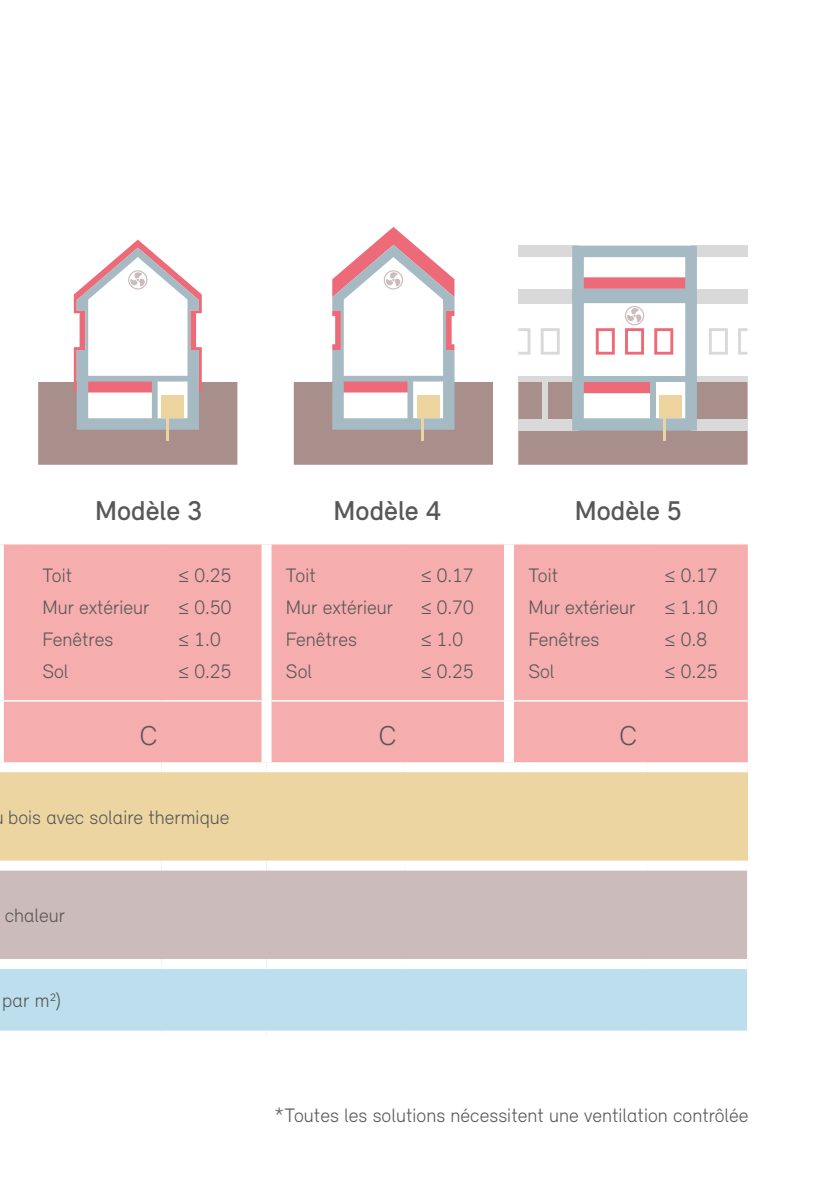
<style>
.page{position:relative;width:828px;height:1191px;background:#fff}
.page>*{position:absolute;margin:0;border:0;box-sizing:border-box;transform-origin:0 0}
.t1{font:500 28px "Relevant";color:#575756}
.t2{font:300 28px "Relevant";color:#575756}
.t3{font:300 20px/32px "Relevant";color:#575756}
.t4{font:300 20px "Relevant";color:#585756}
</style>
<div class="page">
<div style="left:4px;top:544px;width:744px;height:218px;background:#f5adad"></div>
<div style="left:0;top:767px;width:748px;height:98px;background:#edd5a1"></div>
<div style="left:0;top:865px;width:748px;height:99px;background:#cbbbba"></div>
<div style="left:0;top:964px;width:748px;height:71px;background:#bddfed"></div>
<div style="left:0;top:762px;width:31px;height:10px;background:#fff"></div>
<div style="left:31px;top:762px;width:131px;height:10px;background:#fff"></div>
<div style="left:162px;top:762px;width:104px;height:10px;background:#fff"></div>
<div style="left:266px;top:762px;width:138px;height:10px;background:#fff"></div>
<div style="left:404px;top:762px;width:105px;height:10px;background:#fff"></div>
<div style="left:509px;top:762px;width:139px;height:10px;background:#fff"></div>
<div style="left:648px;top:762px;width:100px;height:10px;background:#fff"></div>
<div style="left:0;top:860px;width:31px;height:10px;background:#fff"></div>
<div style="left:31px;top:860px;width:131px;height:10px;background:#fff"></div>
<div style="left:162px;top:860px;width:104px;height:10px;background:#fff"></div>
<div style="left:266px;top:860px;width:138px;height:10px;background:#fff"></div>
<div style="left:404px;top:860px;width:105px;height:10px;background:#fff"></div>
<div style="left:509px;top:860px;width:139px;height:10px;background:#fff"></div>
<div style="left:648px;top:860px;width:100px;height:10px;background:#fff"></div>
<svg style="left:4px;top:700px;width:27px;height:1px"></svg>
<hr style="left:31px;top:700px;width:131px;height:1px;background:#fff">
<hr style="left:162px;top:700px;width:99px;height:1px;background:#fff">
<hr style="left:271px;top:700px;width:133px;height:1px;background:#fff">
<hr style="left:404px;top:700px;width:100px;height:1px;background:#fff">
<hr style="left:514px;top:700px;width:134px;height:1px;background:#fff">
<hr style="left:648px;top:700px;width:100px;height:1px;background:#fff">
<hr style="left:747px;top:870px;width:1px;height:94px;background:#fff">
<hr style="left:747px;top:964px;width:1px;height:66px;background:#fff">
<div style="left:504px;top:544px;width:10px;height:157px;background:#fff"></div>
<div style="left:504px;top:701px;width:10px;height:61px;background:#fff"></div>
<div style="left:0;top:959px;width:31px;height:10px;background:#fff"></div>
<div style="left:31px;top:959px;width:131px;height:10px;background:#fff"></div>
<div style="left:162px;top:959px;width:104px;height:10px;background:#fff"></div>
<div style="left:266px;top:959px;width:138px;height:10px;background:#fff"></div>
<div style="left:404px;top:959px;width:105px;height:10px;background:#fff"></div>
<div style="left:509px;top:959px;width:139px;height:10px;background:#fff"></div>
<div style="left:648px;top:959px;width:99px;height:10px;background:#fff"></div>
<div style="left:0;top:1030px;width:31px;height:10px;background:#fff"></div>
<div style="left:31px;top:1030px;width:131px;height:10px;background:#fff"></div>
<div style="left:162px;top:1030px;width:104px;height:10px;background:#fff"></div>
<div style="left:266px;top:1030px;width:138px;height:10px;background:#fff"></div>
<div style="left:404px;top:1030px;width:105px;height:10px;background:#fff"></div>
<div style="left:509px;top:1030px;width:139px;height:10px;background:#fff"></div>
<div style="left:648px;top:1030px;width:100px;height:10px;background:#fff"></div>
<div style="left:261px;top:544px;width:10px;height:157px;background:#fff"></div>
<div style="left:261px;top:701px;width:10px;height:61px;background:#fff"></div>
<svg style="left:518px;top:246px;width:229px;height:219px"></svg>
<svg style="left:294px;top:227px;width:199px;height:238px"></svg>
<svg style="left:38px;top:240px;width:199px;height:225px"></svg>
<h1 class="t1" style="left:95px;top:494px;width:108px">Modèle 3</h1>
<h1 class="t1" style="left:334px;top:494px;width:110px">Modèle 4</h1>
<h1 class="t1" style="left:575px;top:494px;width:108px">Modèle 5</h1>
<p class="t3" style="left:42px;top:559px;width:109px">Toit<br>Mur extérieur<br>Fenêtres<br>Sol</p>
<p class="t3" style="left:179px;top:559px;width:54px">≤ 0.25 ≤ 0.50 ≤ 1.0 ≤ 0.25</p>
<p class="t3" style="left:286px;top:559px;width:109px">Toit<br>Mur extérieur<br>Fenêtres<br>Sol</p>
<p class="t3" style="left:421px;top:559px;width:54px">≤ 0.17 ≤ 0.70 ≤ 1.0 ≤ 0.25</p>
<p class="t3" style="left:528px;top:559px;width:109px">Toit<br>Mur extérieur<br>Fenêtres<br>Sol</p>
<p class="t3" style="left:665px;top:559px;width:54px">≤ 0.17 ≤ 1.10 ≤ 0.8 ≤ 0.25</p>
<h1 class="t2" style="left:140px;top:718px;width:19px">C</h1>
<h1 class="t2" style="left:379px;top:718px;width:19px">C</h1>
<h1 class="t2" style="left:619px;top:718px;width:19px">C</h1>
<p class="t3" style="left:8px;top:801px;width:223px">bois avec solaire thermique</p>
<p class="t3" style="left:5px;top:899px;width:62px">chaleur</p>
<p class="t3" style="left:2px;top:984px;width:60px">par m2)</p>
<p class="t4" style="left:274px;top:1103px;width:476px">*Toutes les solutions nécessitent une ventilation contrôlée</p>
</div>
